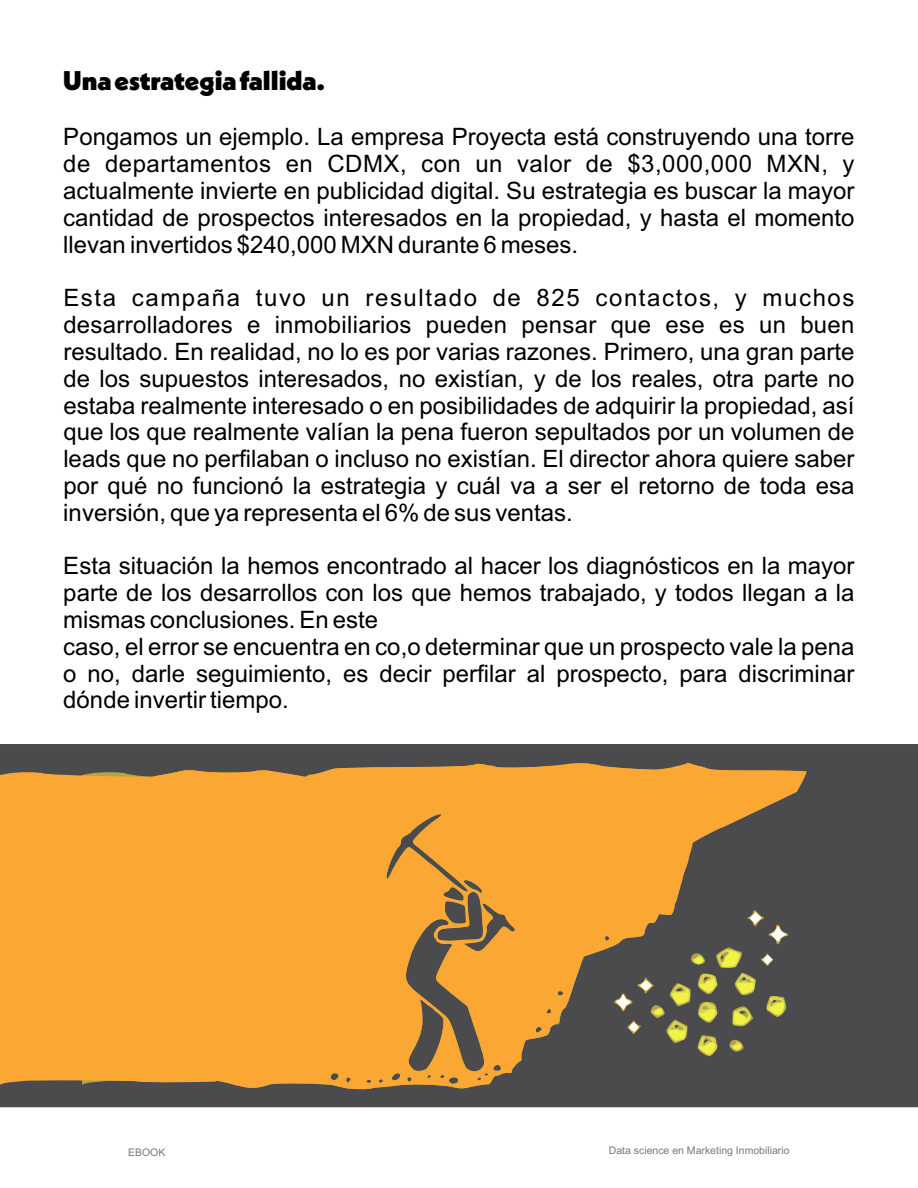
<style>
.page{position:relative;width:918px;height:1188px;background:#fff}
.page>*{position:absolute;margin:0;border:0;box-sizing:border-box;transform-origin:0 0}
.t1{font:900 27px "Neue Kabel";color:#000}
.t2{font:24px/26.8px "Arial";color:#000;text-align:justify}
.t3{font:10.5px "Arial";color:#7a7a7a}
</style>
<div class="page">
<div style="left:0;top:744px;width:918px;height:363px;background:#4b4b4d"></div>
<svg style="left:0;top:762px;width:807px;height:328px;background:#d89538"></svg>
<svg style="left:613px;top:909px;width:176px;height:148px;background:#69644e"></svg>
<p class="t1" style="left:63px;top:69px;width:263px">Una estrategia fallida.</p>
<p class="t2" style="left:63px;top:126px;width:793px">Pongamos un ejemplo. La empresa Proyecta está construyendo una torre de departamentos en CDMX, con un valor de $3,000,000 MXN, y actualmente invierte en publicidad digital. Su estrategia es buscar la mayor cantidad de prospectos interesados en la propiedad, y hasta el momento llevan invertidos $240,000 MXN durante 6 meses.</p>
<p class="t2" style="left:63px;top:287px;width:793px">Esta campaña tuvo un resultado de 825 contactos, y muchos desarrolladores e inmobiliarios pueden pensar que ese es un buen resultado. En realidad, no lo es por varias razones. Primero, una gran parte de los supuestos interesados, no existían, y de los reales, otra parte no estaba realmente interesado o en posibilidades de adquirir la propiedad, así que los que realmente valían la pena fueron sepultados por un volumen de leads que no perfilaban o incluso no existían. El director ahora quiere saber por qué no funcionó la estrategia y cuál va a ser el retorno de toda esa inversión, que ya representa el 6% de sus ventas.</p>
<p class="t2" style="left:63px;top:555px;width:793px">Esta situación la hemos encontrado al hacer los diagnósticos en la mayor parte de los desarrollos con los que hemos trabajado, y todos llegan a la mismas conclusiones. En este</p>
<p class="t2" style="left:63px;top:635px;width:793px">caso, el error se encuentra en co,o determinar que un prospecto vale la pena o no, darle seguimiento, es decir perfilar al prospecto, para discriminar dónde invertir tiempo.</p>
<p class="t3" style="left:128px;top:1148px;width:39px">EBOOK</p>
<p class="t3" style="left:609px;top:1147px;width:182px">Data science en Marketing Inmobiliario</p>
</div>
